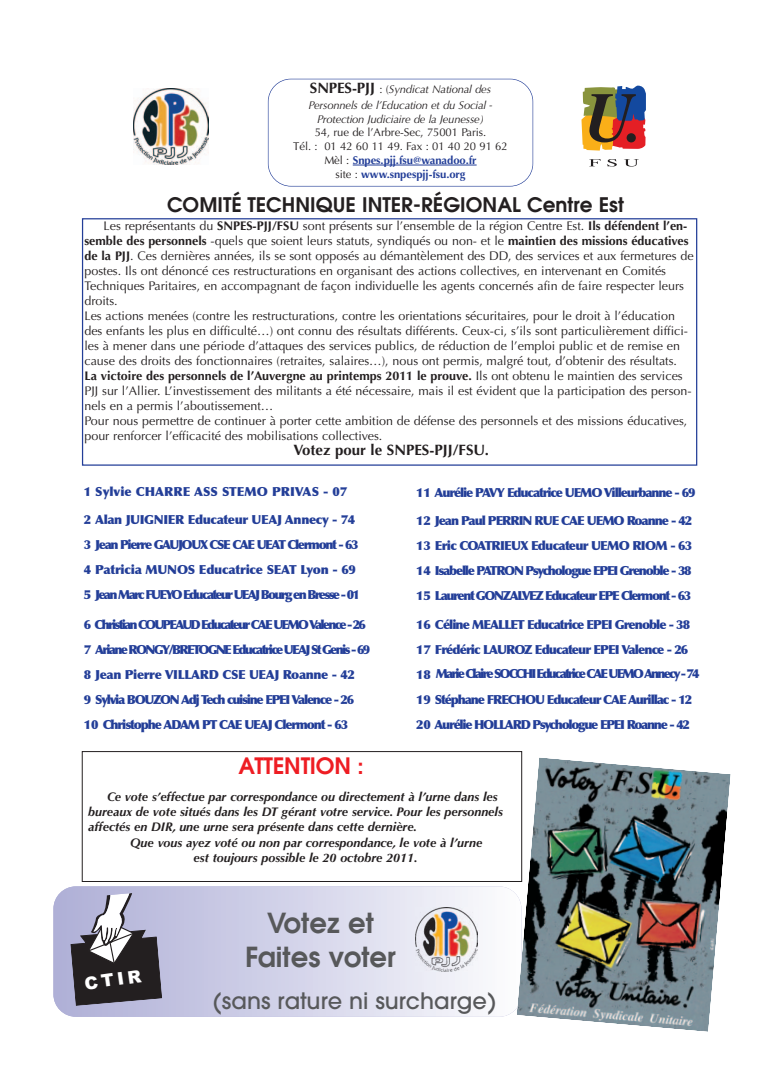
<style>
.page{position:relative;width:780px;height:1088px;background:#fff}
.page>*{position:absolute;margin:0;border:0;box-sizing:border-box;transform-origin:0 0}
.t1{font:600 27.5px/34.8px "Avant Garde";color:#57585a;text-align:center}
.t2{font:500 22.5px "Avant Garde";color:#57585a}
.t3{font:600 22.5px "Avant Garde";letter-spacing:-.01em;color:#ee1d23}
.t4{font:600 20px "Avant Garde";color:#231f20}
.t5{font:900 17.5px "Arial";color:#fff}
.t6{font:700 15px "Optima";color:#231f20}
.t7{font:12.5px/15px "Optima";color:#231f20}
.t8{font:900 12.5px/25px "Optima";letter-spacing:-.1em;color:#233e98}
.t9{font:italic 700 12.5px "Optima";color:#231f20}
.t10{font:900 12.5px/25px "Optima";letter-spacing:-.075em;color:#233e98}
.t11{font:900 12.5px "Optima";color:#233e98}
.t12{font:11.25px/13.8px "Optima";letter-spacing:-.005em;color:#231f20;text-align:center}
.t13{font:italic 11.25px/15.6px "Optima";letter-spacing:-.015em;color:#231f20}
.s1{font-weight:700;font-style:normal;font-size:15px}
.s2{font-style:normal}
.s3{font-weight:700;color:#233e98}
.s4{font-weight:700}
</style>
<div class="page">
<div style="left:82px;top:751px;width:440px;height:131px;border:1px solid #231f20"></div>
<div style="left:53px;top:886px;width:468px;height:131px;background:linear-gradient(to right,#adaed6,#fafbfd);border-radius:22px"></div>
<svg style="left:66px;top:891px;width:96px;height:115px;background:#777583"></svg>
<img style="left:415px;top:907px;width:62px;height:64px">
<img style="left:516px;top:757px;width:214px;height:275px">
<div style="left:82px;top:218px;width:615px;height:248px;border:1px solid #233e98"></div>
<div style="left:268px;top:79px;width:265px;height:107px;border:1px solid #233e98;border-radius:23px"></div>
<hr style="left:353px;top:165px;width:123px;height:1px;background:#233e98">
<img style="left:133px;top:88px;width:75px;height:76px">
<svg style="left:581px;top:86px;width:65px;height:65px;background:#906a54"></svg>
<div style="left:626px;top:133px;width:9px;height:9px;background:#231f20;border-radius:50%"></div>
<svg style="left:589px;top:159px;width:11px;height:7px"></svg>
<svg style="left:607px;top:159px;width:9px;height:7px"></svg>
<svg style="left:624px;top:159px;width:14px;height:7px"></svg>
<p class="t13" style="left:308px;top:82px;width:186px"><span class="s1">SNPES-PJJ</span> <span class="s2">: (</span>Syndicat National des<br>Personnels de l’Education et du Social -</p>
<p class="t13" style="left:317px;top:111px;width:168px">Protection Judiciaire de la Jeunesse)</p>
<p class="t12" style="left:293px;top:127px;width:216px">54, rue de l’Arbre-Sec, 75001 Paris.<br>Tél. : 01 42 60 11 49. Fax : 01 40 20 91 62<br>Mèl : <span class="s3">Snpes.pjj.fsu@wanadoo.fr<br></span>site : <span class="s3">www.snpespjj-fsu.org</span></p>
<h3 class="t4" style="left:167px;top:193px;width:458px">COMITÉ TECHNIQUE INTER-RÉGIONAL Centre Est</h3>
<p class="t7" style="left:84px;top:220px;width:610px;text-indent:19px">Les représentants du <span class="s4">SNPES-PJJ/FSU</span> sont présents sur l’ensemble de la région Centre Est. <span class="s4">Ils défendent l’en&shy;semble des personnels</span> -quels que soient leurs statuts, syndiqués ou non- et le <span class="s4">maintien des missions éducatives de la PJJ</span>. Ces dernières années, ils se sont opposés au démantèlement des DD, des services et aux fermetures de postes. Ils ont dénoncé ces restructurations en organisant des actions collectives, en intervenant en Comités Techniques Paritaires, en accompagnant de façon individuelle les agents concernés afin de faire respecter leurs droits.<br>Les actions menées (contre les restructurations, contre les orientations sécuritaires, pour le droit à l’éducation des enfants les plus en difficulté…) ont connu des résultats différents. Ceux-ci, s’ils sont particulièrement diffici&shy;les à mener dans une période d’attaques des services publics, de réduction de l’emploi public et de remise en cause des droits des fonctionnaires (retraites, salaires…), nous ont permis, malgré tout, d’obtenir des résultats.<br><span class="s4">La victoire des personnels de l’Auvergne au printemps 2011 le prouve.</span> Ils ont obtenu le maintien des services PJJ sur l’Allier. L’investissement des militants a été nécessaire, mais il est évident que la participation des person&shy;nels en a permis l’aboutissement…<br>Pour nous permettre de continuer à porter cette ambition de défense des personnels et des missions éducatives, pour renforcer l’efficacité des mobilisations collectives.</p>
<p class="t6" style="left:293px;top:441px;width:197px">Votez pour le SNPES-PJJ/FSU.</p>
<p class="t11" style="left:84px;top:484px;width:265px">1 Sylvie CHARRE ASS STEMO PRIVAS - 07</p>
<p class="t8" style="left:84px;top:507px;width:277px">2 Alan JUIGNIER Educateur UEAJ Annecy - 74<br>3 Jean Pierre GAUJOUX CSE CAE UEAT Clermont - 63<br>4 Patricia MUNOS Educatrice SEAT Lyon - 69<br>5 Jean Marc FUEYO Educateur UEAJ Bourg en Bresse - 01</p>
<p class="t8" style="left:84px;top:612px;width:288px">6 Christian COUPEAUD Educateur CAE UEMOValence - 26<br>7 Ariane RONGY/BRETOGNE Educatrice UEAJ St Genis - 69<br>8 Jean Pierre VILLARD CSE UEAJ Roanne - 42<br>9 Sylvia BOUZON Adj Tech cuisine EPEI Valence - 26<br>10 Christophe ADAM PT CAE UEAJ Clermont - 63</p>
<h2 class="t3" style="left:238px;top:753px;width:127px">ATTENTION :</h2>
<p class="t8" style="left:416px;top:480px;width:281px">11 Aurélie PAVY Educatrice UEMO Villeurbanne - 69</p>
<p class="t8" style="left:416px;top:508px;width:278px;text-align:justify">12 Jean Paul PERRIN RUE CAE UEMO Roanne - 42<br>13 Eric COATRIEUX Educateur UEMO RIOM - 63<br>14 Isabelle PATRON Psychologue EPEI Grenoble - 38<br>15 Laurent GONZALVEZ Educateur EPE Clermont - 63</p>
<p class="t10" style="left:416px;top:612px;width:275px">16 Céline MEALLET Educatrice EPEI Grenoble - 38<br>17 Frédéric LAUROZ Educateur EPEI Valence - 26</p>
<p class="t8" style="left:416px;top:660px;width:285px;line-height:26.6px">18 Marie Claire SOCCHI Educatrice CAE UEMOAnnecy - 74<br>19 Stéphane FRECHOU Educateur CAE Aurillac - 12</p>
<p class="t8" style="left:416px;top:712px;width:275px">20 Aurélie HOLLARD Psychologue EPEI Roanne - 42</p>
<p class="t9" style="left:107px;top:789px;width:392px">Ce vote s’effectue par correspondance ou directement à l’urne dans les</p>
<p class="t9" style="left:88px;top:804px;width:416px">bureaux de vote situés dans les DT gérant votre service. Pour les personnels</p>
<p class="t9" style="left:88px;top:820px;width:330px">affectés en DIR, une urne sera présente dans cette dernière.</p>
<p class="t9" style="left:130px;top:835px;width:353px">Que vous ayez voté ou non par correspondance, le vote à l’urne</p>
<p class="t9" style="left:193px;top:850px;width:225px">est toujours possible le 20 octobre 2011.</p>
<h3 class="t5" style="left:83px;top:973px;width:59px;rotate:-8deg">CTIR</h3>
<h1 class="t1" style="left:245px;top:905px;width:152px">Votez et<br>Faites voter</h1>
<h2 class="t2" style="left:213px;top:992px;width:285px">(sans rature ni surcharge)</h2>
</div>
